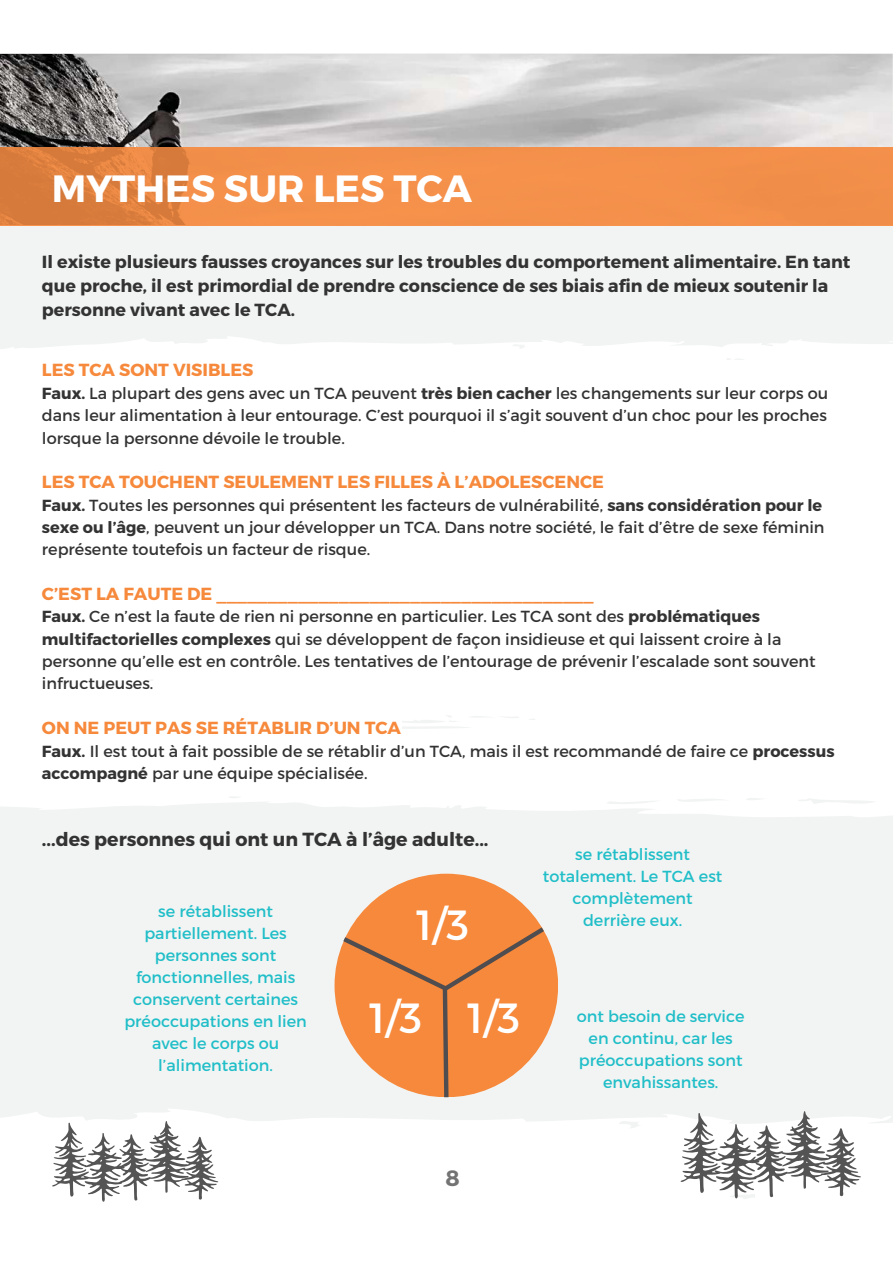
<style>
.page{position:relative;width:893px;height:1263px;background:#fff}
.page>*{position:absolute;margin:0;border:0;box-sizing:border-box;transform-origin:0 0}
.t1{font:42.15px "Montserrat";color:#fff}
.t2{font:700 37.95px "Montserrat";color:#fff}
.t3{font:700 22.2px "Montserrat";color:#737374}
.t4{font:700 18.9px "Montserrat";color:#333}
.t5{font:700 17.55px/24.3px "Montserrat";color:#333}
.t6{font:700 17.55px "Montserrat";color:#f6893b}
.t7{font:16.05px/22.4px "Montserrat";color:#333}
.t8{font:16.05px/21.9px "Montserrat";color:#20bec8;text-align:center}
.s1{font-weight:700}
</style>
<div class="page">
<div style="left:0;top:54px;width:893px;height:1155px;background:#f2f4f3"></div>
<img style="left:0;top:54px;width:893px;height:93px">
<svg style="left:0;top:1109px;width:893px;height:100px;fill:#fff"></svg>
<div style="left:0;top:612px;width:893px;height:205px;background:#fff"></div>
<div style="left:0;top:337px;width:893px;height:275px;background:#fff"></div>
<div style="left:396px;top:506px;width:128px;height:20px;background:#fff"></div>
<div style="left:301px;top:712px;width:101px;height:33px;background:#fff"></div>
<svg style="left:52px;top:1121px;width:166px;height:81px"></svg>
<svg style="left:680px;top:1111px;width:181px;height:88px"></svg>
<div style="left:334px;top:874px;width:224px;height:223px;background:#f6893b;border-radius:50%"></div>
<hr style="left:0;top:224px;width:893px;height:2px;background:#f6924b">
<img style="left:0;top:147px;width:893px;height:77px">
<svg style="left:338px;top:923px;width:211px;height:175px"></svg>
<h2 class="t2" style="left:52px;top:164px;width:421px">MYTHES SUR LES TCA</h2>
<p class="t5" style="left:42px;top:248px;width:810px">Il existe plusieurs fausses croyances sur les troubles du comportement alimentaire. En tant que proche, il est primordial de prendre conscience de ses biais afin de mieux soutenir la personne vivant avec le TCA.</p>
<p class="t6" style="left:42px;top:359px;width:213px">LES TCA SONT VISIBLES</p>
<p class="t7" style="left:42px;top:381px;width:788px;text-align:justify"><span class="s1">Faux.</span> La plupart des gens avec un TCA peuvent <span class="s1">très bien cacher</span> les changements sur leur corps ou dans leur alimentation à leur entourage. C’est pourquoi il s’agit souvent d’un choc pour les proches lorsque la personne dévoile le trouble.</p>
<p class="t6" style="left:42px;top:471px;width:563px">LES TCA TOUCHENT SEULEMENT LES FILLES À L’ADOLESCENCE</p>
<p class="t7" style="left:42px;top:493px;width:784px"><span class="s1">Faux.</span> Toutes les personnes qui présentent les facteurs de vulnérabilité, <span class="s1">sans considération pour le sexe ou l’âge</span>, peuvent un jour développer un TCA. Dans notre société, le fait d’être de sexe féminin représente toutefois un facteur de risque.</p>
<p class="t6" style="left:42px;top:582px;width:553px">C’EST LA FAUTE DE _____________________________________</p>
<p class="t7" style="left:42px;top:605px;width:775px"><span class="s1">Faux.</span> Ce n’est la faute de rien ni personne en particulier. Les TCA sont des <span class="s1">problématiques multifactorielles complexes</span> qui se développent de façon insidieuse et qui laissent croire à la personne qu’elle est en contrôle. Les tentatives de l’entourage de prévenir l’escalade sont souvent infructueuses.</p>
<p class="t6" style="left:42px;top:717px;width:361px">ON NE PEUT PAS SE RÉTABLIR D’UN TCA</p>
<p class="t7" style="left:42px;top:739px;width:794px"><span class="s1">Faux.</span> Il est tout à fait possible de se rétablir d’un TCA, mais il est recommandé de faire ce <span class="s1">processus accompagné</span> par une équipe spécialisée.</p>
<p class="t4" style="left:42px;top:827px;width:448px">...des personnes qui ont un TCA à l’âge adulte...</p>
<p class="t8" style="left:124px;top:900px;width:184px">se rétablissent partiellement. Les personnes sont fonctionnelles, mais conservent certaines préoccupations en lien avec le corps ou l’alimentation.</p>
<h1 class="t1" style="left:416px;top:898px;width:54px">1/3</h1>
<h1 class="t1" style="left:369px;top:991px;width:153px">1/3 1/3</h1>
<p class="t8" style="left:543px;top:843px;width:181px">se rétablissent totalement. Le TCA est complètement derrière eux.</p>
<p class="t8" style="left:577px;top:1005px;width:169px">ont besoin de service en continu, car les préoccupations sont envahissantes.</p>
<h3 class="t3" style="left:445px;top:1163px;width:16px">8</h3>
</div>
